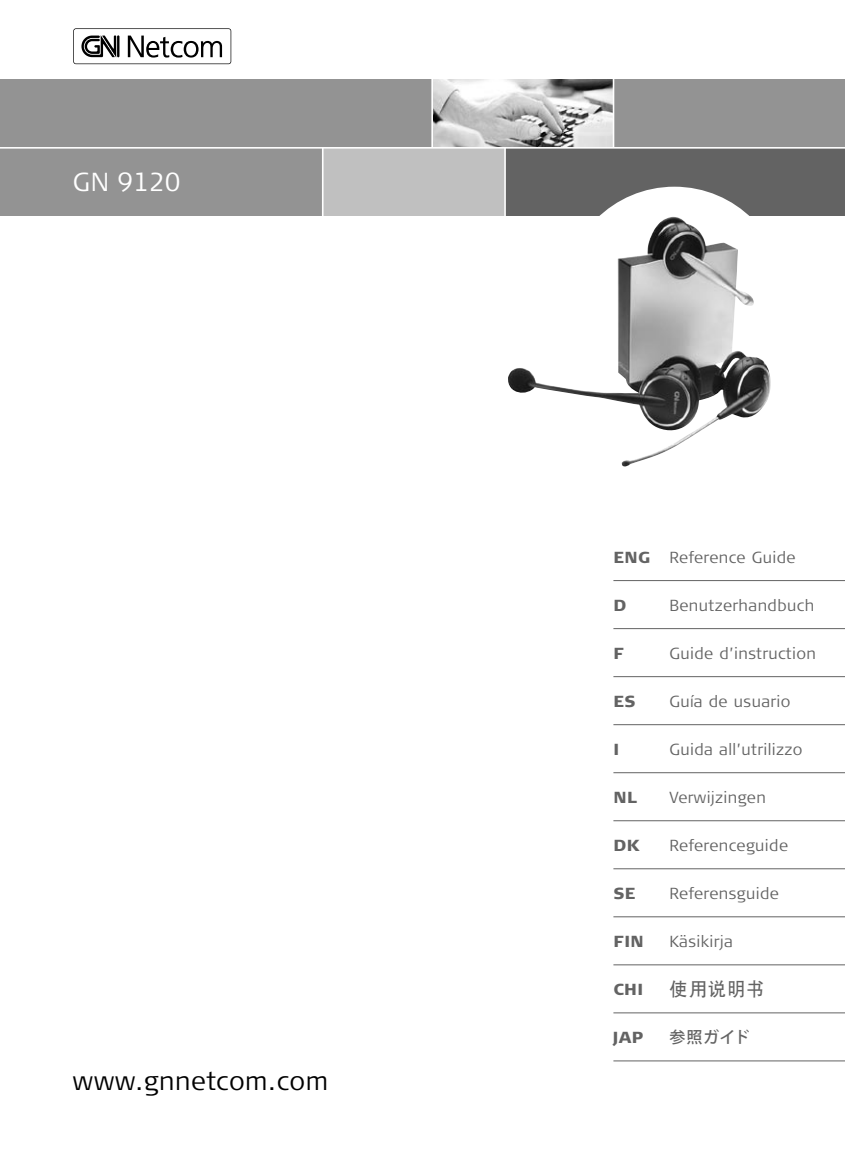
<style>
.page{position:relative;width:845px;height:1163px;background:#fff}
.page>*{position:absolute;margin:0;border:0;box-sizing:border-box;transform-origin:0 0}
.t1{font:300 26px "Signa Column";letter-spacing:.015em;color:#000}
.t2{font:300 26px "Signa Column";color:#fff}
.Sprog_Forside{font:18px "SIL Hei Med Jian";letter-spacing:.075em;color:#636363}
.Sprog_Forside-2{font:300 16px "Signa Column";letter-spacing:.025em;color:#636363}
.Sprog_Forside-3{font:900 16px "Signa Column";letter-spacing:.025em;color:#636363}
.Sprog_Forside-4{font:500 16px "Koz Go Std";letter-spacing:.03em;color:#636363}
.s1{font-weight:900}
</style>
<div class="page">
<div style="left:505px;top:147px;width:340px;height:68px;background:#636363"></div>
<div style="left:0;top:79px;width:432px;height:68px;background:#939393"></div>
<div style="left:0;top:147px;width:323px;height:68px;background:#939393"></div>
<svg style="left:73px;top:28px;width:158px;height:36px"></svg>
<div style="left:564px;top:187px;width:221px;height:221px;background:#fff;border-radius:50%"></div>
<div style="left:613px;top:79px;width:232px;height:68px;background:#939393"></div>
<img style="left:433px;top:79px;width:180px;height:68px">
<div style="left:323px;top:147px;width:182px;height:68px;background:#c0c0c0"></div>
<hr style="left:504px;top:147px;width:2px;height:75px;background:#fff">
<hr style="left:613px;top:73px;width:1px;height:74px;background:#fff">
<hr style="left:0;top:147px;width:845px;height:2px;background:#fefefe">
<hr style="left:322px;top:147px;width:1px;height:75px;background:#fff">
<hr style="left:431px;top:73px;width:2px;height:74px;background:#fff">
<hr style="left:613px;top:580px;width:232px;height:1px;background:#636363">
<hr style="left:613px;top:628px;width:232px;height:1px;background:#636363">
<hr style="left:613px;top:676px;width:232px;height:1px;background:#636363">
<hr style="left:613px;top:724px;width:232px;height:1px;background:#636363">
<hr style="left:613px;top:772px;width:232px;height:1px;background:#636363">
<hr style="left:613px;top:820px;width:232px;height:1px;background:#636363">
<hr style="left:613px;top:868px;width:232px;height:1px;background:#636363">
<hr style="left:613px;top:916px;width:232px;height:1px;background:#636363">
<hr style="left:613px;top:964px;width:232px;height:1px;background:#636363">
<hr style="left:613px;top:1012px;width:232px;height:1px;background:#636363">
<hr style="left:613px;top:1060px;width:232px;height:1px;background:#636363">
<img style="left:508px;top:216px;width:263px;height:250px">
<p class="t2" style="left:73px;top:167px;width:109px">GN 9120</p>
<p class="t1" style="left:73px;top:1066px;width:257px">www.gnnetcom.com</p>
<p class="Sprog_Forside-2" style="left:613px;top:548px;width:184px"><span class="s1">ENG</span> Reference Guide</p>
<p class="Sprog_Forside-3" style="left:613px;top:595px;width:15px">D</p>
<p class="Sprog_Forside-2" style="left:669px;top:596px;width:146px">Benutzerhandbuch</p>
<p class="Sprog_Forside-3" style="left:613px;top:643px;width:12px">F</p>
<p class="Sprog_Forside-2" style="left:669px;top:644px;width:148px">Guide d’instruction</p>
<p class="Sprog_Forside-3" style="left:613px;top:691px;width:23px">ES</p>
<p class="Sprog_Forside-2" style="left:669px;top:692px;width:123px">Guía de usuario</p>
<p class="Sprog_Forside-3" style="left:613px;top:739px;width:7px">I</p>
<p class="Sprog_Forside-2" style="left:669px;top:740px;width:135px">Guida all’utrilizzo</p>
<p class="Sprog_Forside-3" style="left:613px;top:787px;width:25px">NL</p>
<p class="Sprog_Forside-2" style="left:669px;top:788px;width:98px">Verwijzingen</p>
<p class="Sprog_Forside-3" style="left:613px;top:835px;width:28px">DK</p>
<p class="Sprog_Forside-2" style="left:669px;top:836px;width:120px">Referenceguide</p>
<p class="Sprog_Forside-3" style="left:613px;top:883px;width:23px">SE</p>
<p class="Sprog_Forside-2" style="left:669px;top:884px;width:111px">Referensguide</p>
<p class="Sprog_Forside-3" style="left:613px;top:931px;width:32px">FIN</p>
<p class="Sprog_Forside-2" style="left:669px;top:932px;width:65px">Käsikirja</p>
<p class="Sprog_Forside-3" style="left:613px;top:979px;width:31px">CHI</p>
<p class="Sprog_Forside" style="left:669px;top:977px;width:97px">使用说明书</p>
<p class="Sprog_Forside-3" style="left:613px;top:1027px;width:31px">JAP</p>
<p class="Sprog_Forside-4" style="left:669px;top:1027px;width:82px">参照ガイド</p>
</div>
